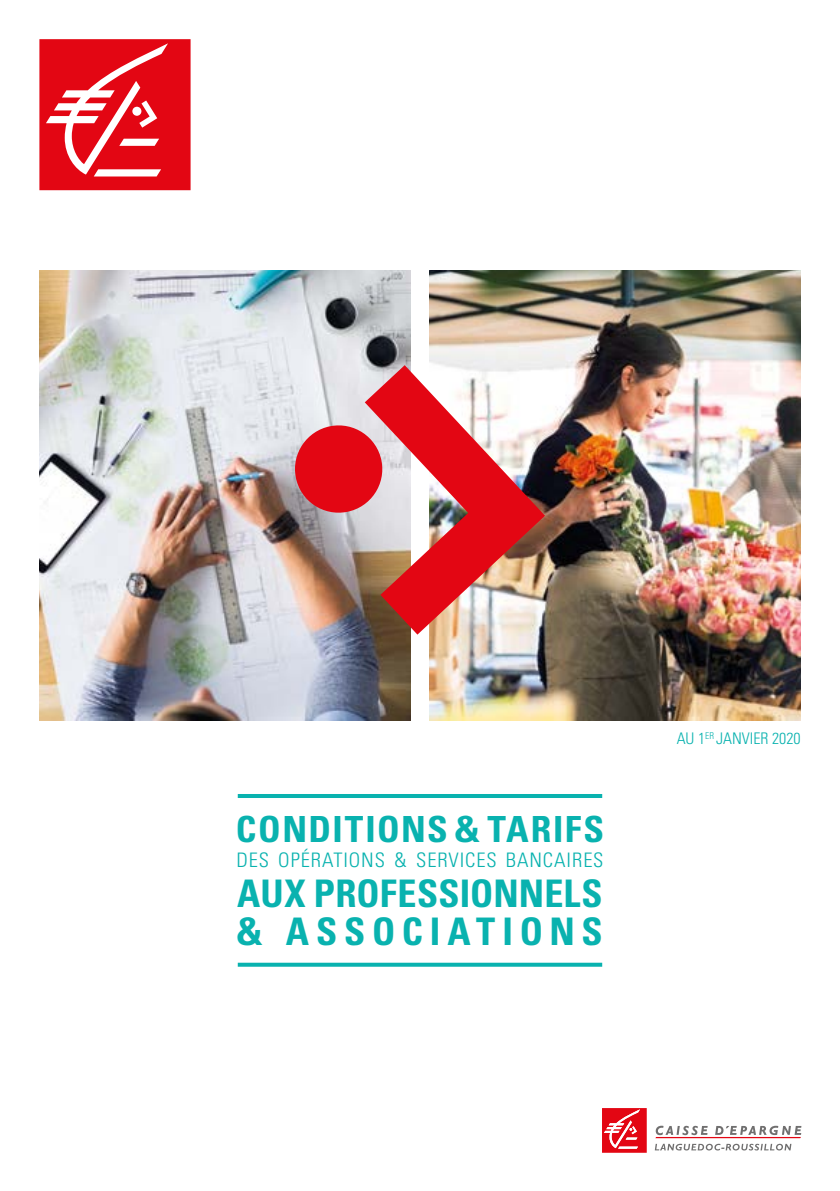
<style>
.page{position:relative;width:840px;height:1191px;background:#fff}
.page>*{position:absolute;margin:0;border:0;box-sizing:border-box;transform-origin:0 0}
.t1{font:700 condensed 38px/38.6px "Univers";letter-spacing:.015em;color:#09b2af}
.t2{font:700 condensed 36px "Univers";letter-spacing:.04em;color:#09b2af}
.t3{font:300 condensed 20px "Univers";letter-spacing:.045em;color:#09b2af}
.t4{font:300 condensed 16px "Univers";color:#09b2af}
</style>
<div class="page">
<svg style="left:238px;top:962px;width:364px;height:4px"></svg>
<hr style="left:238px;top:794px;width:364px;height:4px;background:#09b2af">
<img style="left:429px;top:270px;width:371px;height:450px">
<img style="left:39px;top:270px;width:371px;height:450px">
<img style="left:364px;top:365px;width:180px;height:269px">
<svg style="left:291px;top:421px;width:95px;height:95px;background:#db4953"></svg>
<svg style="left:39px;top:39px;width:151px;height:151px;background:#e7303a"></svg>
<svg style="left:602px;top:1108px;width:44px;height:44px;background:#e83741"></svg>
<svg style="left:654px;top:1125px;width:147px;height:25px"></svg>
<h2 class="t2" style="left:236px;top:806px;width:369px">CONDITIONS &amp; TARIFS</h2>
<p class="t3" style="left:236px;top:848px;width:368px">DES OPÉRATIONS &amp; SERVICES BANCAIRES</p>
<h1 class="t1" style="left:237px;top:873px;width:367px">AUX PROFESSIONNELS &amp; ASSOCIATIONS</h1>
<p class="t4" style="left:676px;top:728px;width:125px">AU 1<sup>ER</sup> JANVIER 2020</p>
</div>
